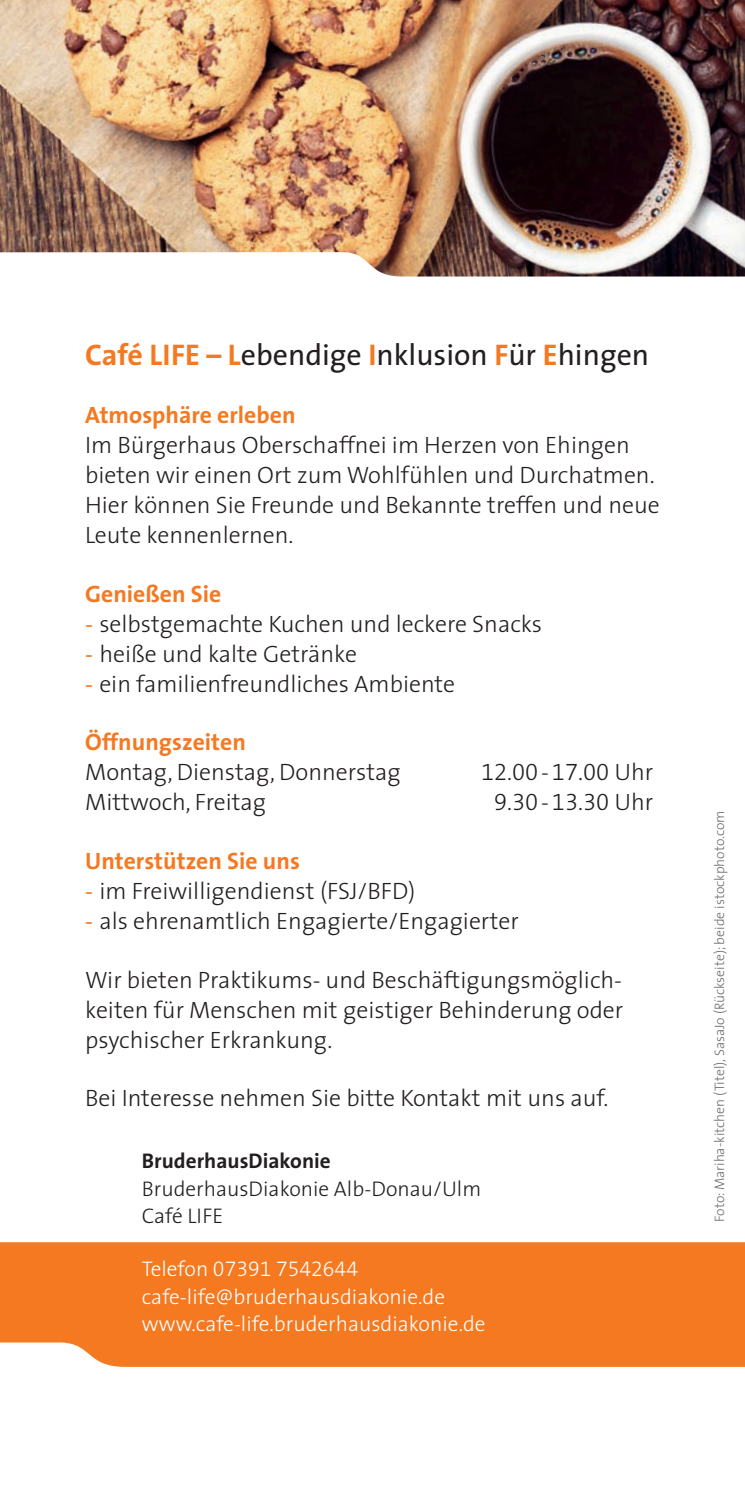
<style>
.page{position:relative;width:745px;height:1489px;background:#fff}
.page>*{position:absolute;margin:0;border:0;box-sizing:border-box;transform-origin:0 0}
.t1{font:30px "The Sans";color:#231f20}
.t2{font:300 23.75px/30px "The Sans";color:#231f20}
.t3{font:700 23.75px "The Sans";color:#f47921}
.t4{font:23.75px "The Sans Light Expert";color:#231f20}
.t5{font:300 21.25px/27.5px "The Sans";color:#fff}
.t6{font:300 21.25px/27.5px "The Sans";color:#231f20}
.t7{font:21.25px "The Sans Light Expert";color:#fff}
.t8{font:700 21.25px "The Sans";color:#231f20}
.t9{font:300 13.75px "The Sans";color:#6c6d70}
.s1{font-weight:700;color:#f47921}
.s2{font-weight:400;color:#f47921}
.s3{font-family:"The Sans";font-weight:300}
</style>
<div class="page">
<div style="left:0;top:1242px;width:744px;height:124px;background:#f47921"></div>
<img style="left:0;top:0;width:744px;height:276px">
<p class="t1" style="left:85px;top:335px;width:565px"><span class="s1">Café LIFE – L</span>ebendige <span class="s1">I</span>nklusion <span class="s1">F</span>ür <span class="s1">E</span>hingen</p>
<p class="t3" style="left:85px;top:400px;width:212px">Atmosphäre erleben</p>
<p class="t2" style="left:85px;top:430px;width:575px">Im Bürgerhaus Oberschaffnei im Herzen von Ehingen bieten wir einen Ort zum Wohlfühlen und Durchatmen.<br>Hier können Sie Freunde und Bekannte treffen und neue Leute kennenlernen.</p>
<p class="t3" style="left:85px;top:578px;width:138px">Genießen Sie</p>
<p class="t2" style="left:85px;top:609px;width:458px"><span class="s2">-</span> selbstgemachte Kuchen und leckere Snacks</p>
<p class="t2" style="left:85px;top:639px;width:273px"><span class="s2">-</span> heiße und kalte Getränke</p>
<p class="t2" style="left:85px;top:669px;width:371px"><span class="s2">-</span> ein familienfreundliches Ambiente</p>
<p class="t3" style="left:85px;top:727px;width:162px">Öffnungszeiten</p>
<p class="t2" style="left:85px;top:757px;width:317px">Montag, Dienstag, Donnerstag</p>
<p class="t4" style="left:480px;top:757px;width:174px">12.00<span class="s3">-</span>17.00 <span class="s3">Uhr</span></p>
<p class="t2" style="left:85px;top:787px;width:182px">Mittwoch, Freitag</p>
<p class="t4" style="left:493px;top:787px;width:161px">9.30<span class="s3">-</span>13.30 <span class="s3">Uhr</span></p>
<p class="t3" style="left:85px;top:845px;width:216px">Unterstützen Sie uns</p>
<p class="t2" style="left:85px;top:876px;width:331px"><span class="s2">-</span> im Freiwilligendienst (FSJ/BFD)</p>
<p class="t2" style="left:85px;top:906px;width:435px"><span class="s2">-</span> als ehrenamtlich Engagierte/Engagierter</p>
<p class="t2" style="left:85px;top:964px;width:539px;text-align:justify">Wir bieten Praktikums- und Beschäftigungsmöglich&shy;keiten für Menschen mit geistiger Behinderung oder psychischer Erkrankung.</p>
<p class="t2" style="left:85px;top:1083px;width:524px">Bei Interesse nehmen Sie bitte Kontakt mit uns auf.</p>
<p class="t8" style="left:142px;top:1147px;width:190px">BruderhausDiakonie</p>
<p class="t6" style="left:142px;top:1174px;width:340px">BruderhausDiakonie Alb-Donau/Ulm<br>Café LIFE</p>
<p class="t7" style="left:142px;top:1255px;width:217px"><span class="s3">Telefon</span> 07391 7542644</p>
<p class="t5" style="left:142px;top:1282px;width:345px">cafe-life@bruderhausdiakonie.de www.cafe-life.bruderhausdiakonie.de</p>
<p class="t9" style="left:710px;top:1221px;width:413px;rotate:-90deg">Foto: Mariha-kitchen (Titel), SasaJo (Rückseite); beide istockphoto.com</p>
</div>
